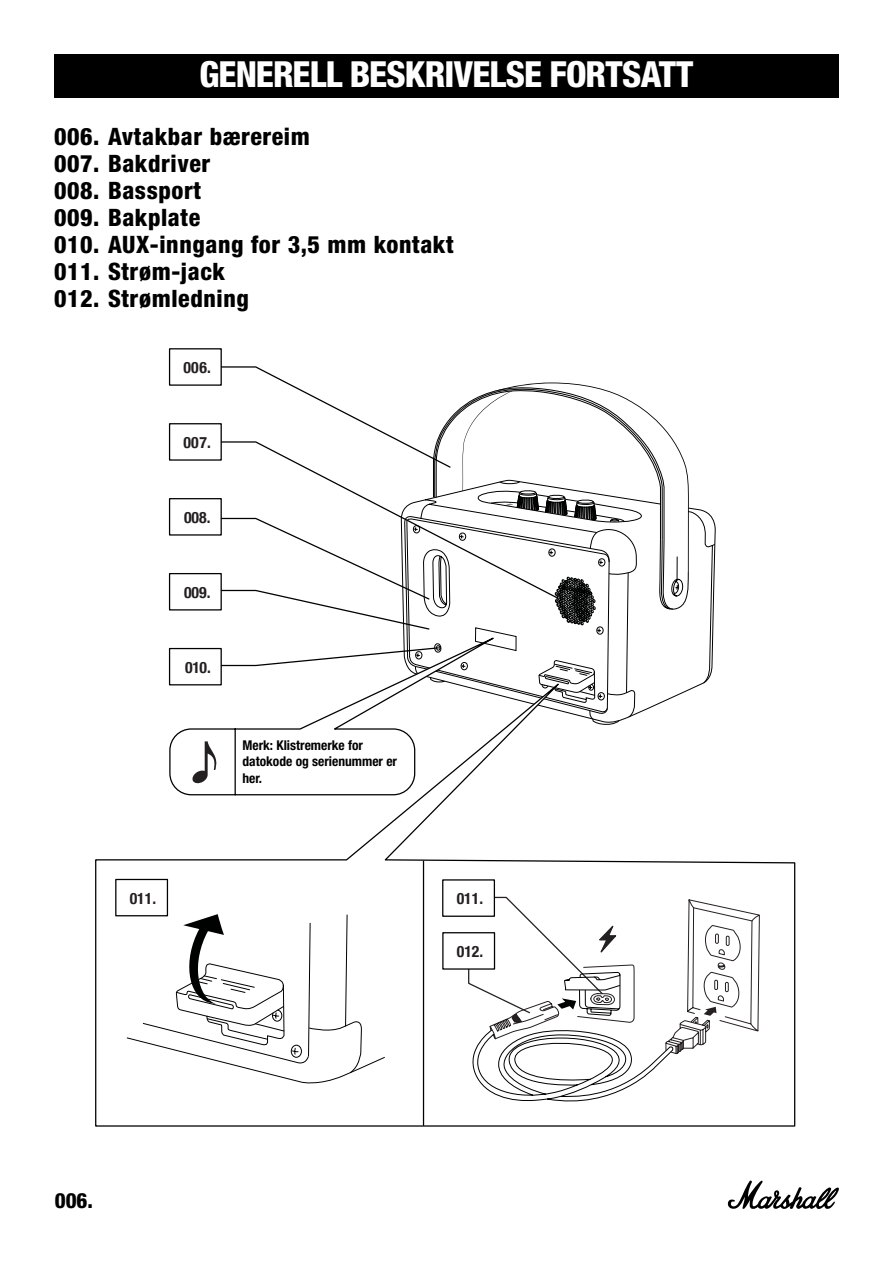
<style>
.page{position:relative;width:893px;height:1263px;background:#fff}
.page>*{position:absolute;margin:0;border:0;box-sizing:border-box;transform-origin:0 0}
.t1{font:800 condensed 36px "Helvetica Neue LT Pro";letter-spacing:-.025em;color:#fff}
.t2{font:800 condensed 24px/27px "Helvetica Neue LT Pro";letter-spacing:.025em;color:#000}
.t3{font:800 condensed 21px "Helvetica Neue LT Std";color:#000}
.t4{font:700 condensed 15.75px "Helvetica Neue";color:#241f21}
.t5{font:700 condensed 13.5px/16.5px "Helvetica Neue LT Pro";color:#000}
.s1{font-family:"Helvetica Neue LT Std"}
</style>
<div class="page">
<svg style="left:727px;top:1180px;width:112px;height:29px"></svg>
<div style="left:54px;top:54px;width:785px;height:44px;background:#000"></div>
<svg style="left:690px;top:511px;width:26px;height:156px"></svg>
<svg style="left:95px;top:667px;width:701px;height:460px"></svg>
<div style="left:169px;top:348px;width:53px;height:38px;background:#fff;border:1px solid #000101"></div>
<div style="left:169px;top:423px;width:53px;height:38px;background:#fff;border:1px solid #000101"></div>
<div style="left:169px;top:498px;width:53px;height:38px;background:#fff;border:1px solid #000101"></div>
<svg style="left:169px;top:647px;width:22px;height:149px"></svg>
<hr style="left:423px;top:861px;width:1px;height:264px;background:#000101">
<div style="left:442px;top:879px;width:53px;height:38px;background:#fff;border:1px solid #000101"></div>
<div style="left:442px;top:932px;width:53px;height:38px;background:#fff"></div>
<svg style="left:126px;top:914px;width:260px;height:173px"></svg>
<svg style="left:465px;top:896px;width:295px;height:214px"></svg>
<div style="left:169px;top:573px;width:53px;height:37px;background:#fff;border:1px solid #000101"></div>
<svg style="left:191px;top:382px;width:498px;height:448px"></svg>
<div style="left:115px;top:879px;width:53px;height:37px;background:#fff;border:1px solid #000101"></div>
<h1 class="t1" style="left:199px;top:52px;width:495px">GENERELL BESKRIVELSE FORTSATT</h1>
<p class="t2" style="left:54px;top:123px;width:401px"><span class="s1">006.</span> Avtakbar bærereim<br><span class="s1">007.</span> Bakdriver<br><span class="s1">008.</span> Bassport<br><span class="s1">009.</span> Bakplate<br><span class="s1">010.</span> AUX-inngang for 3,5 mm kontakt<br><span class="s1">011.</span> Strøm-jack<br><span class="s1">012.</span> Strømledning</p>
<p class="t4" style="left:183px;top:354px;width:29px">006.</p>
<p class="t4" style="left:183px;top:429px;width:29px">007.</p>
<p class="t4" style="left:184px;top:504px;width:28px">008.</p>
<p class="t4" style="left:184px;top:579px;width:28px">009.</p>
<p class="t4" style="left:185px;top:654px;width:27px">010.</p>
<p class="t5" style="left:242px;top:736px;width:156px">Merk: Klistremerke for datokode og serienummer er her.</p>
<p class="t4" style="left:130px;top:885px;width:28px">011.</p>
<p class="t4" style="left:457px;top:885px;width:28px">011.</p>
<p class="t4" style="left:457px;top:938px;width:28px">012.</p>
<p class="t3" style="left:55px;top:1187px;width:40px">006.</p>
</div>
